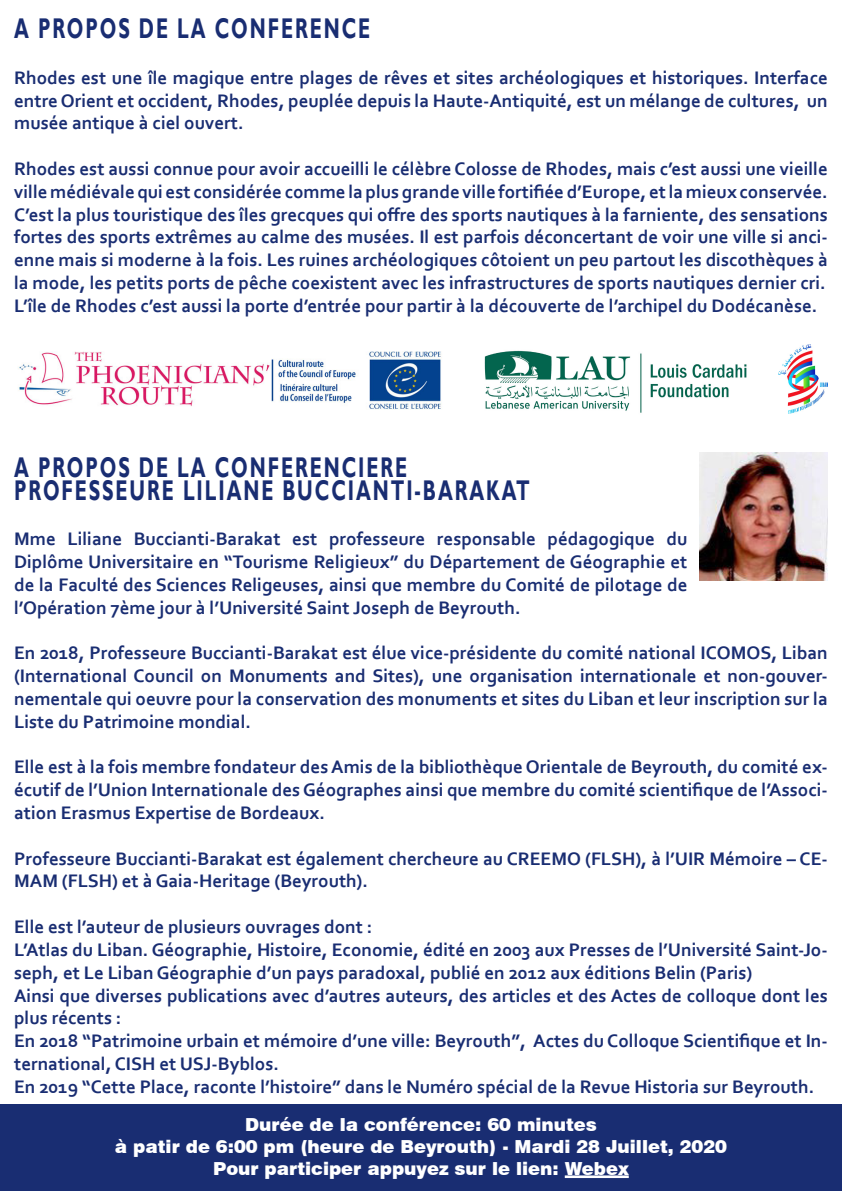
<style>
.page{position:relative;width:842px;height:1191px;background:#fff}
.page>*{position:absolute;margin:0;border:0;box-sizing:border-box;transform-origin:0 0}
.t1{font:700 28.5px "Gill Sans";letter-spacing:.1em;color:#192d72;scale:.67 1}
.t2{font:700 19px/22.8px "Corbel";color:#192d72;text-align:justify}
.t3{font:900 18px "Swiss 721 BT";color:#fff}
</style>
<div class="page">
<div style="left:0;top:1104px;width:842px;height:87px;background:#192d72"></div>
<hr style="left:565px;top:1175px;width:64px;height:3px;background:#fff">
<img style="left:484px;top:350px;width:263px;height:63px">
<img style="left:779px;top:344px;width:49px;height:70px">
<img style="left:18px;top:351px;width:423px;height:59px">
<img style="left:700px;top:452px;width:128px;height:128px">
<p class="t1" style="left:14px;top:11px;width:533px">A PROPOS DE LA CONFERENCE</p>
<p class="t2" style="left:14px;top:66px;width:815px">Rhodes est une île magique entre plages de rêves et sites archéologiques et historiques. Interface entre Orient et occident, Rhodes, peuplée depuis la Haute-Antiquité, est un mélange de cultures, un musée antique à ciel ouvert.</p>
<p class="t2" style="left:14px;top:157px;width:815px">Rhodes est aussi connue pour avoir accueilli le célèbre Colosse de Rhodes, mais c’est aussi une vieille ville médiévale qui est considérée comme la plus grande ville fortifiée d’Europe, et la mieux conservée.</p>
<p class="t2" style="left:14px;top:202px;width:815px">C’est la plus touristique des îles grecques qui offre des sports nautiques à la farniente, des sensations fortes des sports extrêmes au calme des musées. Il est parfois déconcertant de voir une ville si anci&shy;enne mais si moderne à la fois. Les ruines archéologiques côtoient un peu partout les discothèques à la mode, les petits ports de pêche coexistent avec les infrastructures de sports nautiques dernier cri.</p>
<p class="t2" style="left:14px;top:294px;width:805px">L’île de Rhodes c’est aussi la porte d’entrée pour partir à la découverte de l’archipel du Dodécanèse.</p>
<p class="t1" style="left:14px;top:450px;width:588px">A PROPOS DE LA CONFERENCIERE</p>
<p class="t1" style="left:14px;top:473px;width:771px">PROFESSEURE LILIANE BUCCIANTI-BARAKAT</p>
<p class="t2" style="left:14px;top:527px;width:675px">Mme Liliane Buccianti-Barakat est professeure responsable pédagogique du Diplôme Universitaire en “Tourisme Religieux” du Département de Géographie et de la Faculté des Sciences Religeuses, ainsi que membre du Comité de pilotage de l’Opération 7ème jour à l’Université Saint Joseph de Beyrouth.</p>
<p class="t2" style="left:14px;top:641px;width:815px">En 2018, Professeure Buccianti-Barakat est élue vice-présidente du comité national ICOMOS, Liban (International Council on Monuments and Sites), une organisation internationale et non-gouver&shy;nementale qui oeuvre pour la conservation des monuments et sites du Liban et leur inscription sur la Liste du Patrimoine mondial.</p>
<p class="t2" style="left:14px;top:755px;width:815px">Elle est à la fois membre fondateur des Amis de la bibliothèque Orientale de Beyrouth, du comité ex&shy;écutif de l’Union Internationale des Géographes ainsi que membre du comité scientifique de l’Associ&shy;ation Erasmus Expertise de Bordeaux.</p>
<p class="t2" style="left:14px;top:846px;width:815px">Professeure Buccianti-Barakat est également chercheure au CREEMO (FLSH), à l’UIR Mémoire – CE-<br>MAM (FLSH) et à Gaia-Heritage (Beyrouth).</p>
<p class="t2" style="left:14px;top:915px;width:360px">Elle est l’auteur de plusieurs ouvrages dont :</p>
<p class="t2" style="left:14px;top:937px;width:815px">L’Atlas du Liban. Géographie, Histoire, Economie, édité en 2003 aux Presses de l’Université Saint-Jo&shy;seph, et Le Liban Géographie d’un pays paradoxal, publié en 2012 aux éditions Belin (Paris)</p>
<p class="t2" style="left:14px;top:983px;width:815px">Ainsi que diverses publications avec d’autres auteurs, des articles et des Actes de colloque dont les plus récents :</p>
<p class="t2" style="left:14px;top:1029px;width:815px">En 2018 “Patrimoine urbain et mémoire d’une ville: Beyrouth”, Actes du Colloque Scientifique et In&shy;ternational, CISH et USJ-Byblos.</p>
<p class="t2" style="left:14px;top:1074px;width:802px">En 2019 “Cette Place, raconte l’histoire” dans le Numéro spécial de la Revue Historia sur Beyrouth.</p>
<p class="t3" style="left:245px;top:1114px;width:353px">Durée de la conférence: 60 minutes</p>
<p class="t3" style="left:115px;top:1135px;width:613px">à patir de 6:00 pm (heure de Beyrouth) - Mardi 28 Juillet, 2020</p>
<p class="t3" style="left:213px;top:1157px;width:417px">Pour participer appuyez sur le lien: Webex</p>
</div>
